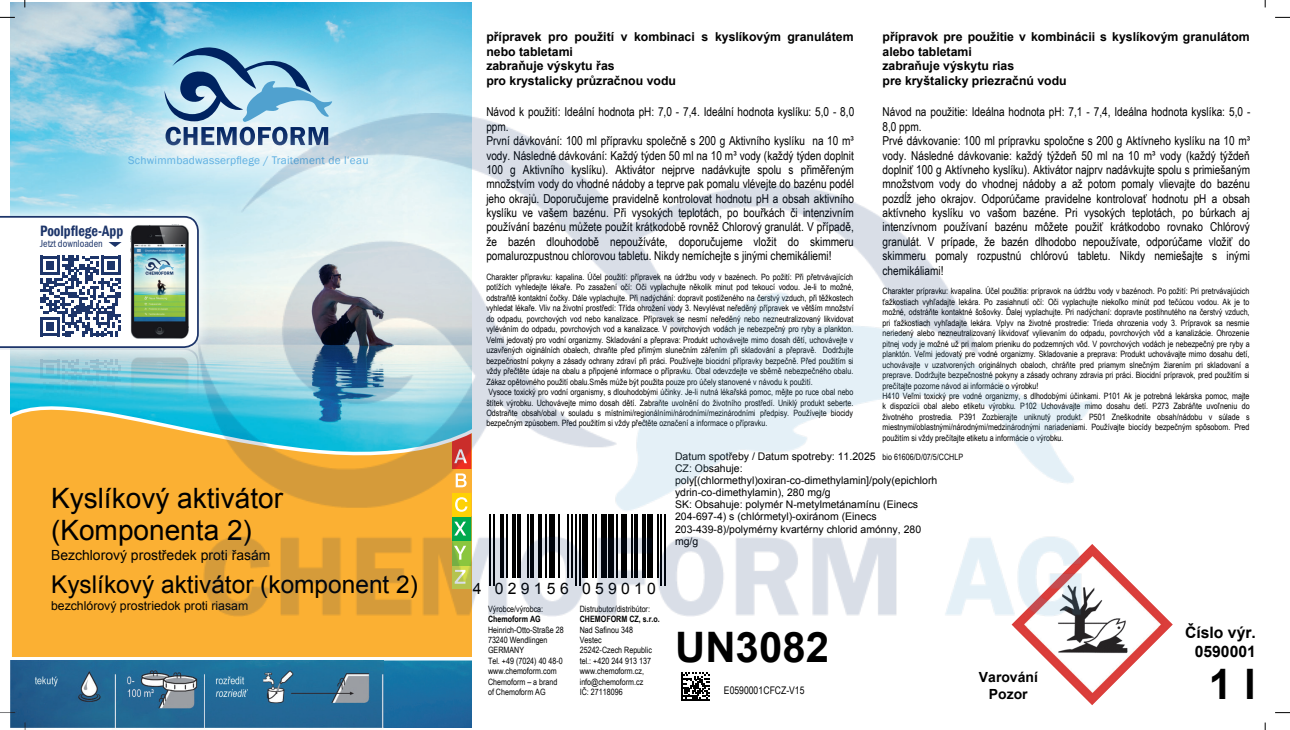
<style>
.page{position:relative;width:1290px;height:730px;background:#fff}
.page>*{position:absolute;margin:0;border:0;box-sizing:border-box;transform-origin:0 0}
.t1{font:700 42px "Arial";color:#000}
.t2{font:28px/32px "Arial";color:#000}
.t3{font:24.5px "Arial";color:#000}
.t4{font:700 15.75px/18.6px "Arial";color:#000;text-align:right}
.t5{font:15.75px "Arial";letter-spacing:.27em;color:#000}
.t6{font:600 condensed 15.4px "Franklin Gothic";color:#1d356a;scale:.93 1}
.t7{font:14px "Arial";color:#000}
.t8{font:700 14px/16.4px "Arial";color:#000;text-align:center}
.t9{font:12.25px/14.3px "Arial Narrow";color:#000}
.t10{font:700 12.25px/14.5px "Arial";color:#000}
.t11{font:12.25px "Arial";color:#000}
.t12{font:11.38px "Franklin Gothic";letter-spacing:.02em;color:#5dafe1}
.t13{font:10.5px/12.1px "Arial";color:#000}
.t14{font:10.5px "Arial Narrow";color:#000}
.t15{font:10.5px "Franklin Gothic Cond";color:#1d356a;scale:.96 1}
.t16{font:8.75px/10.5px "Arial Narrow";color:#000}
.t17{font:700 8.75px "Arial Narrow";color:#000}
.s1{font-family:"Arial Narrow";font-size:8.75px}
</style>
<div class="page">
<img style="left:10px;top:3px;width:461px;height:199px">
<div style="left:97px;top:3px;width:301px;height:212px;background:#fff;opacity:.75"></div>
<svg style="left:165px;top:47px;width:167px;height:77px;background:#81b4d0"></svg>
<div style="left:97px;top:124px;width:302px;height:73px;background:#fff;opacity:.75"></div>
<img style="left:384px;top:662px;width:87px;height:65px">
<div style="left:11px;top:493px;width:460px;height:169px;background:#fbb033"></div>
<svg style="left:0;top:17px;width:15px;height:1px"></svg>
<svg style="left:1275px;top:17px;width:15px;height:1px"></svg>
<svg style="left:1275px;top:712px;width:15px;height:1px"></svg>
<div style="left:0;top:334px;width:212px;height:159px;background:#fbb033"></div>
<div style="left:0;top:202px;width:212px;height:160px;background:#fff;opacity:.75"></div>
<svg style="left:0;top:216px;width:198px;height:264px"></svg>
<img style="left:1011px;top:544px;width:162px;height:161px">
<img style="left:1029px;top:561px;width:126px;height:126px">
<img style="left:0;top:660px;width:384px;height:69px">
<svg style="left:681px;top:672px;width:29px;height:26px"></svg>
<hr style="left:681px;top:698px;width:29px;height:2px;background:#000">
<img style="left:198px;top:113px;width:894px;height:503px">
<h3 class="t12" style="left:128px;top:153px;width:242px">Schwimmbadwasserpflege / Traitement de l‘eau</h3>
<h3 class="t6" style="left:40px;top:220px;width:91px">Poolpflege-App</h3>
<p class="t15" style="left:40px;top:237px;width:67px">Jetzt downloaden</p>
<h2 class="t2" style="left:51px;top:482px;width:233px">Kyslíkový aktivátor (Komponenta 2)</h2>
<h3 class="t7" style="left:51px;top:546px;width:221px">Bezchlorový prostředek proti řasám</h3>
<h3 class="t3" style="left:51px;top:571px;width:368px">Kyslíkový aktivátor (komponent 2)</h3>
<h3 class="t11" style="left:51px;top:599px;width:199px">bezchlórový prostriedok proti riasam</h3>
<h3 class="t10" style="left:882px;top:30px;width:369px">přípravok pre použitie v kombinácii s kyslíkovým granulátom alebo tabletami<br>zabraňuje výskytu rias<br>pre kryštalicky priezračnú vodu</h3>
<p class="t9" style="left:882px;top:105px;width:369px">Návod na použitie: Ideálna hodnota pH: 7,1 - 7,4, Ideálna hodnota kyslíka: 5,0 - 8,0 ppm.<br>Prvé dávkovanie: 100 ml prípravku spoločne s 200 g Aktívneho kyslíku na 10 m³ vody. Následné dávkovanie: každý týždeň 50 ml na 10 m³ vody (každý týždeň doplniť 100 g Aktívneho kyslíku). Aktivátor najprv nadávkujte spolu s primiešaným množstvom vody do vhodnej nádoby a až potom pomaly vlievajte do bazénu pozdĺž jeho okrajov. Odporúčame pravidelne kontrolovať hodnotu pH a obsah aktívneho kyslíku vo vašom bazéne. Pri vysokých teplotách, po búrkach aj intenzívnom používaní bazénu môžete použiť krátkodobo rovnako Chlórový granulát. V prípade, že bazén dlhodobo nepoužívate, odporúčame vložiť do skimmeru pomaly rozpustnú chlórovú tabletu. Nikdy nemiešajte s inými chemikáliami!</p>
<p class="t16" style="left:882px;top:286px;width:369px">Charakter prípravku: kvapalina. Účel použitia: prípravok na údržbu vody v bazénoch. Po požití: Pri pretrvávajúcich ťažkostiach vyhľadajte lekára. Po zasiahnutí očí: Oči vyplachujte niekoľko minút pod tečúcou vodou. Ak je to možné, odstráňte kontaktné šošovky. Ďalej vyplachujte. Pri nadýchaní: dopravte postihnutého na čerstvý vzduch, pri ťažkostiach vyhľadajte lekára. Vplyv na životné prostredie: Trieda ohrozenia vody 3. Prípravok sa nesmie neriedený alebo nezneutralizovaný likvidovať vylievaním do odpadu, povrchových vôd a kanalizácie. Ohrozenie pitnej vody je možné už pri malom prieniku do podzemných vôd. V povrchových vodách je nebezpečný pre ryby a planktón. Veľmi jedovatý pre vodné organizmy. Skladovanie a preprava: Produkt uchovávajte mimo dosahu detí, uchovávajte v uzatvorených originálnych obaloch, chráňte pred priamym slnečným žiarením pri skladovaní a preprave. Dodržujte bezpečnostné pokyny a zásady ochrany zdravia pri práci. Biocidní prípravok, pred použitím si prečítajte pozorne návod ai informácie o výrobku!<br>H410 Veľmi toxický pre vodné organizmy, s dlhodobými účinkami. P101 Ak je potrebná lekárska pomoc, majte k dispozícii obal alebo etiketu výrobku. P102 Uchovávajte mimo dosahu detí. P273 Zabráňte uvoľneniu do životného prostredia. P391 Zozbierajte uniknutý produkt. P501 Zneškodnite obsah/nádobu v súlade s miestnymi/oblastnými/národnými/medzinárodnými nariadeniami. Používajte biocídy bezpečným spôsobom. Pred použitím si vždy prečítajte etiketu a informácie o výrobku.</p>
<p class="t13" style="left:675px;top:450px;width:289px">Datum spotřeby / Datum spotreby: 11.2025 <span class="s1">bio 61606/D/07/5/CCHLP </span>CZ: Obsahuje: poly[(chlormethyl)oxiran-co-dimethylamin]/poly(epichlorh ydrin-co-dimethylamin), 280 mg/g<br>SK: Obsahuje: polymér N-metylmetánamínu (Einecs 204-697-4) s (chlórmetyl)-oxiránom (Einecs 203-439-8)/polymérny kvartérny chlorid amónny, 280<br>mg/g</p>
<h3 class="t10" style="left:486px;top:30px;width:369px">přípravek pro použití v kombinaci s kyslíkovým granulátem nebo tabletami<br>zabraňuje výskytu řas<br>pro krystalicky průzračnou vodu</h3>
<p class="t9" style="left:486px;top:105px;width:369px">Návod k použití: Ideální hodnota pH: 7,0 - 7,4. Ideální hodnota kyslíku: 5,0 - 8,0 ppm.<br>První dávkování: 100 ml přípravku společně s 200 g Aktivního kyslíku na 10 m³ vody. Následné dávkování: Každý týden 50 ml na 10 m³ vody (každý týden doplnit 100 g Aktivního kyslíku). Aktivátor nejprve nadávkujte spolu s přiměřeným množstvím vody do vhodné nádoby a teprve pak pomalu vlévejte do bazénu podél jeho okrajů. Doporučujeme pravidelně kontrolovat hodnotu pH a obsah aktivního kyslíku ve vašem bazénu. Při vysokých teplotách, po bouřkách či intenzivním používání bazénu můžete použít krátkodobě rovněž Chlorový granulát. V případě, že bazén dlouhodobě nepoužíváte, doporučujeme vložit do skimmeru pomalurozpustnou chlorovou tabletu. Nikdy nemíchejte s jinými chemikáliemi!</p>
<p class="t16" style="left:486px;top:271px;width:369px">Charakter přípravku: kapalina. Účel použití: přípravek na údržbu vody v bazénech. Po požití: Při přetrvávajících potížích vyhledejte lékaře. Po zasažení očí: Oči vyplachujte několik minut pod tekoucí vodou. Je-li to možné, odstraňtě kontaktní čočky. Dále vyplachujte. Při nadýchání: dopravit postiženého na čerstvý vzduch, při těžkostech vyhledat lékaře. Vliv na životní prostředí: Třída ohrožení vody 3. Nevylévat neředěný přípravek ve větším množství do odpadu, povrchových vod nebo kanalizace. Přípravek se nesmí neředěný nebo nezneutralizovaný likvidovat vyléváním do odpadu, povrchových vod a kanalizace. V povrchových vodách je nebezpečný pro ryby a plankton.<br>Velmi jedovatý pro vodní organizmy. Skladování a přeprava: Produkt uchovávejte mimo dosah dětí, uchovávejte v uzavřených oiginálních obalech, chraňte před přímým slunečním zářením při skladování a přepravě. Dodržujte bezpečnostní pokyny a zásady ochrany zdraví při práci. Používejte biocidní přípravky bezpečně. Před použitím si vždy přečtěte údaje na obalu a připojené informace o přípravku. Obal odevzdejte ve sběrně nebezpečného obalu.<br>Zákaz opětovného použití obalu.Směs může být použita pouze pro účely stanovené v návodu k použití.<br>Vysoce toxický pro vodní organismy, s dlouhodobými účinky. Je-li nutná lékařská pomoc, mějte po ruce obal nebo štítek výrobku. Uchovávejte mimo dosah dětí. Zabraňte uvolnění do životního prostředí. Uniklý produkt seberte.<br>Odstraňte obsah/obal v souladu s místními/regionálními/národními/mezinárodními předpisy. Používejte biocidy bezpečným způsobem. Před použitím si vždy přečtěte označení a informace o přípravku.</p>
<h3 class="t5" style="left:473px;top:579px;width:185px">4 029156 059010</h3>
<p class="t16" style="left:488px;top:603px;width:57px">Výrobce/výrobca:</p>
<p class="t17" style="left:488px;top:613px;width:54px">Chemoform AG</p>
<p class="t16" style="left:488px;top:623px;width:77px">Heinrich-Otto-Straße 28<br>73240 Wendlingen<br>GERMANY<br>Tel. +49 (7024) 40 48-0 www.chemoform.com<br>Chemoform – a brand of Chemoform AG</p>
<p class="t16" style="left:580px;top:603px;width:72px">Distrubutor/distribútor:</p>
<p class="t17" style="left:580px;top:613px;width:82px">CHEMOFORM CZ, s.r.o.</p>
<p class="t16" style="left:580px;top:623px;width:74px">Nad Safinou 348<br>Vestec<br>25242-Czech Republic tel.: +420 244 913 137 www.chemoform.cz, info@chemoform.cz<br>IČ: 27118096</p>
<h1 class="t1" style="left:675px;top:623px;width:155px">UN3082</h1>
<p class="t14" style="left:724px;top:684px;width:82px">E0590001CFCZ-V15</p>
<h3 class="t8" style="left:979px;top:668px;width:60px">Varování<br>Pozor</h3>
<h3 class="t4" style="left:1185px;top:623px;width:72px">Číslo výr.<br>0590001</h3>
<h1 class="t1" style="left:1209px;top:660px;width:48px">1 l</h1>
</div>
